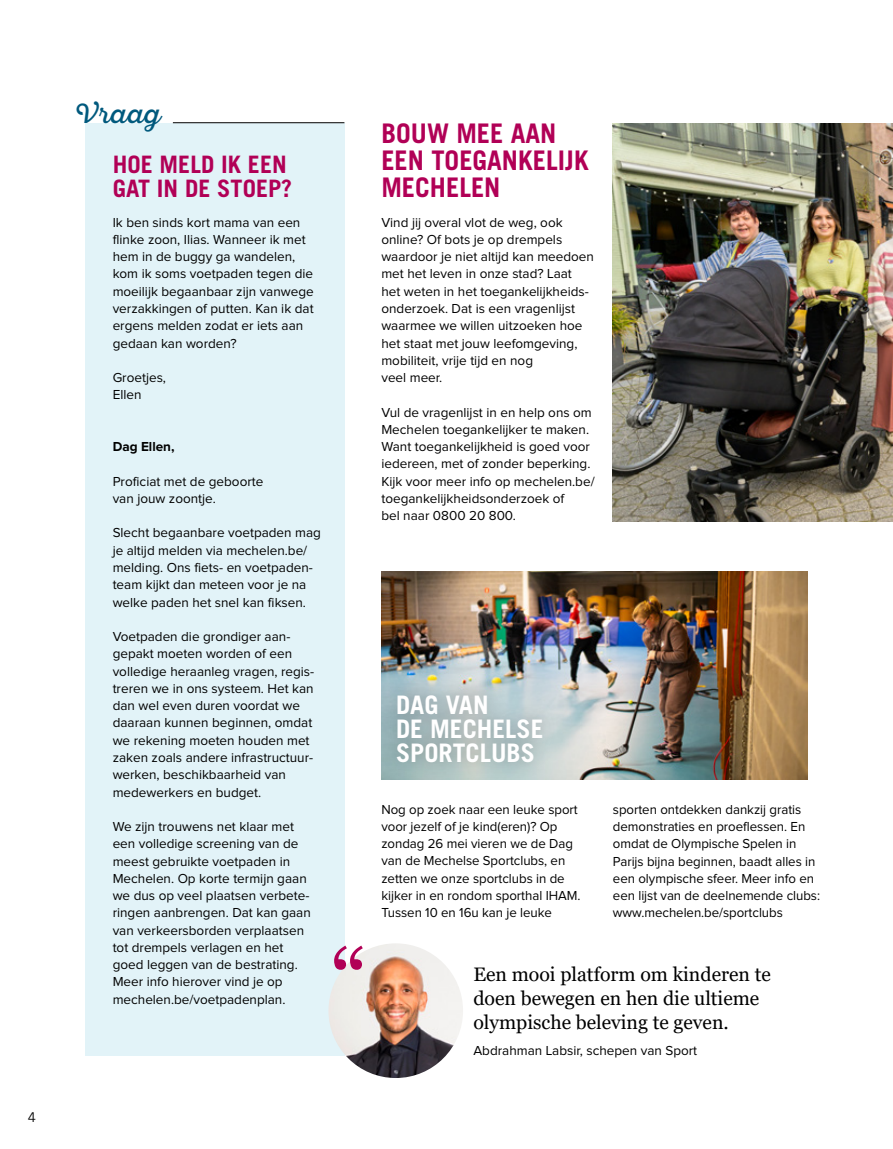
<style>
.page{position:relative;width:893px;height:1149px;background:#fff}
.page>*{position:absolute;margin:0;border:0;box-sizing:border-box;transform-origin:0 0}
.t1{font:700 27px/27px "Trade Gothic LT Std";color:#b10056}
.t2{font:27px "Sant Elia Script";color:#00597d}
.t3{font:700 25.5px/24px "Trade Gothic LT Std";color:#fff}
.t4{font:700 24px/24px "Trade Gothic LT Std";color:#b10056}
.t5{font:19.5px/24px "Georgia";color:#000}
.t6{font:13.5px/17.2px "Proxima Nova";color:#000}
.t7{font:700 13.5px "Proxima Nova";color:#000}
.t8{font:13.5px "Trade Gothic LT Std";color:#000}
</style>
<div class="page">
<img style="left:613px;top:123px;width:280px;height:398px">
<img style="left:381px;top:571px;width:427px;height:207px">
<div style="left:85px;top:123px;width:259px;height:932px;background:#e2f3f8"></div>
<hr style="left:173px;top:122px;width:171px;height:1px;background:#000">
<div style="left:379px;top:676px;width:180px;height:103px;background:#000;opacity:.3"></div>
<img style="left:328px;top:943px;width:135px;height:134px;border-radius:67px">
<svg style="left:334px;top:945px;width:29px;height:24px"></svg>
<h1 class="t2" style="left:74px;top:98px;width:87px">Vraag</h1>
<h3 class="t4" style="left:113px;top:152px;width:181px">HOE MELD IK EEN<br>GAT IN DE STOEP?</h3>
<p class="t6" style="left:113px;top:214px;width:203px">Ik ben sinds kort mama van een flinke zoon, Ilias. Wanneer ik met hem in de buggy ga wandelen, kom ik soms voetpaden tegen die moeilijk begaanbaar zijn vanwege verzakkingen of putten. Kan ik dat ergens melden zodat er iets aan gedaan kan worden?</p>
<p class="t6" style="left:113px;top:369px;width:55px">Groetjes,<br>Ellen</p>
<p class="t7" style="left:113px;top:439px;width:63px">Dag Ellen,</p>
<p class="t6" style="left:113px;top:472px;width:152px">Proficiat met de geboorte van jouw zoontje.</p>
<p class="t6" style="left:113px;top:524px;width:210px">Slecht begaanbare voetpaden mag je altijd melden via mechelen.be/ melding. Ons fiets- en voetpaden&shy;team kijkt dan meteen voor je na welke paden het snel kan fiksen.</p>
<p class="t6" style="left:113px;top:628px;width:203px">Voetpaden die grondiger aan&shy;gepakt moeten worden of een volledige heraanleg vragen, regis&shy;treren we in ons systeem. Het kan dan wel even duren voordat we daaraan kunnen beginnen, omdat we rekening moeten houden met zaken zoals andere infrastructuur&shy;werken, beschikbaarheid van medewerkers en budget.</p>
<p class="t6" style="left:113px;top:818px;width:200px">We zijn trouwens net klaar met een volledige screening van de meest gebruikte voetpaden in<br>Mechelen. Op korte termijn gaan we dus op veel plaatsen verbete&shy;ringen aanbrengen. Dat kan gaan van verkeersborden verplaatsen tot drempels verlagen en het goed leggen van de bestrating.<br>Meer info hierover vind je op mechelen.be/voetpadenplan.</p>
<p class="t8" style="left:28px;top:1108px;width:10px">4</p>
<h1 class="t1" style="left:381px;top:119px;width:209px">BOUW MEE AAN<br>EEN TOEGANKELIJK<br>MECHELEN</h1>
<p class="t6" style="left:381px;top:214px;width:214px">Vind jij overal vlot de weg, ook online? Of bots je op drempels waardoor je niet altijd kan meedoen met het leven in onze stad? Laat het weten in het toegankelijkheids&shy;onderzoek. Dat is een vragenlijst waarmee we willen uitzoeken hoe het staat met jouw leefomgeving, mobiliteit, vrije tijd en nog<br>veel meer.</p>
<p class="t6" style="left:381px;top:403px;width:215px">Vul de vragenlijst in en help ons om<br>Mechelen toegankelijker te maken.<br>Want toegankelijkheid is goed voor iedereen, met of zonder beperking.<br>Kijk voor meer info op mechelen.be/ toegankelijkheidsonderzoek of<br>bel naar 0800 20 800.</p>
<h2 class="t3" style="left:396px;top:692px;width:149px">DAG VAN<br>DE MECHELSE<br>SPORTCLUBS</h2>
<p class="t6" style="left:381px;top:800px;width:201px">Nog op zoek naar een leuke sport voor jezelf of je kind(eren)? Op zondag 26 mei vieren we de Dag van de Mechelse Sportclubs, en zetten we onze sportclubs in de kijker in en rondom sporthal IHAM.<br>Tussen 10 en 16u kan je leuke</p>
<p class="t6" style="left:613px;top:800px;width:209px">sporten ontdekken dankzij gratis demonstraties en proeflessen. En omdat de Olympische Spelen in Parijs bijna beginnen, baadt alles in een olympische sfeer. Meer info en een lijst van de deelnemende clubs: www.mechelen.be/sportclubs</p>
<h3 class="t5" style="left:473px;top:962px;width:299px">Een mooi platform om kinderen te doen bewegen en hen die ultieme olympische beleving te geven.</h3>
<p class="t6" style="left:473px;top:1041px;width:225px">Abdrahman Labsir, schepen van Sport</p>
</div>
